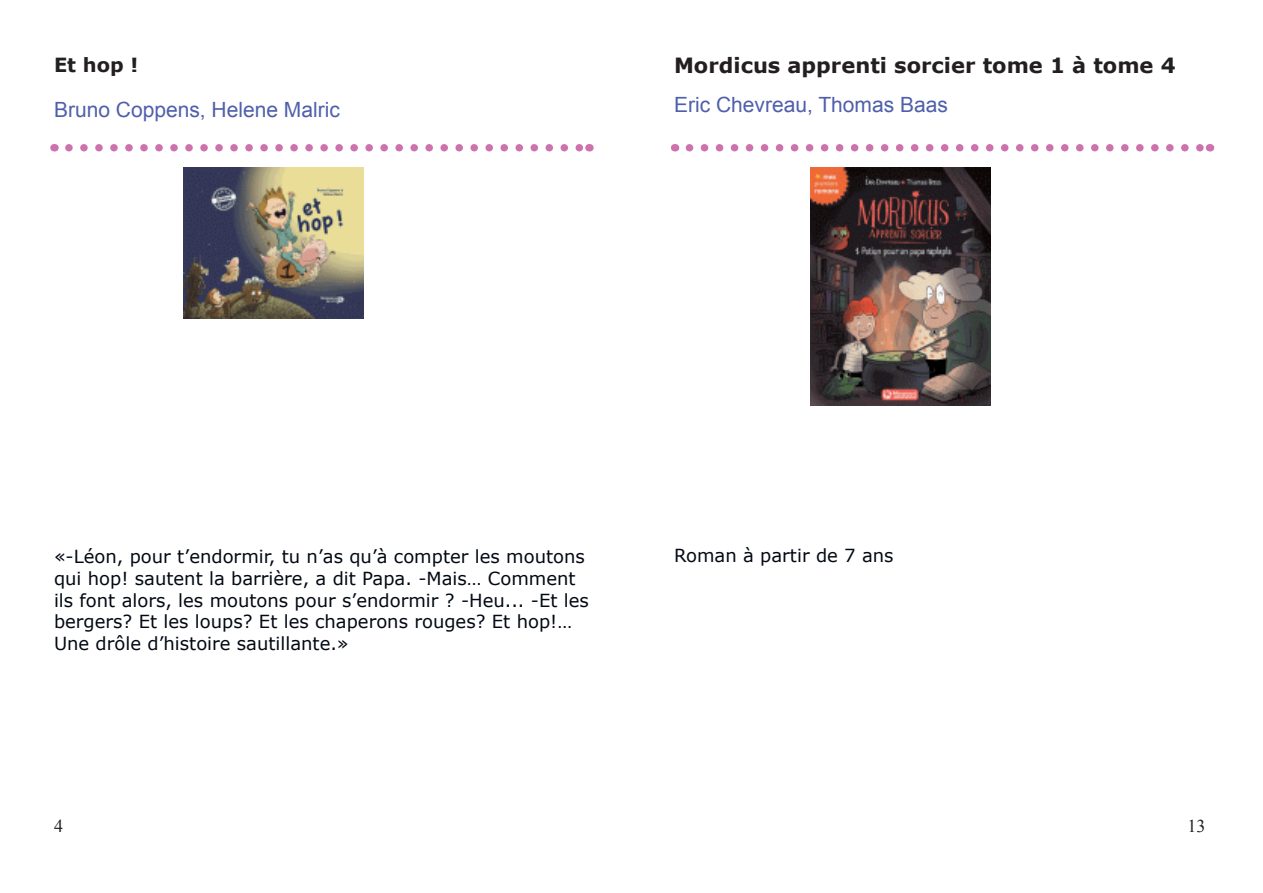
<style>
.page{position:relative;width:1263px;height:893px;background:#fff}
.page>*{position:absolute;margin:0;border:0;box-sizing:border-box;transform-origin:0 0}
.t1{font:21px "Arial";color:#4f5fab}
.t2{font:700 21px "Verdana";color:#231f20}
.t3{font:700 19.5px "Verdana";color:#231f20}
.t4{font:18px/21.6px "Verdana";color:#030913}
.t5{font:18px "Times New Roman";color:#231f20}
</style>
<div class="page">
<svg style="left:69px;top:144px;width:512px;height:7px"></svg>
<svg style="left:689px;top:144px;width:513px;height:7px"></svg>
<img style="left:184px;top:167px;width:180px;height:152px">
<img style="left:810px;top:167px;width:180px;height:239px">
<p class="t3" style="left:54px;top:51px;width:86px">Et hop !</p>
<p class="t2" style="left:674px;top:51px;width:503px">Mordicus apprenti sorcier tome 1 à tome 4</p>
<p class="t1" style="left:54px;top:96px;width:287px">Bruno Coppens, Helene Malric</p>
<p class="t1" style="left:674px;top:91px;width:275px">Eric Chevreau, Thomas Baas</p>
<p class="t4" style="left:54px;top:546px;width:536px">«-Léon, pour t’endormir, tu n’as qu’à compter les moutons qui hop! sautent la barrière, a dit Papa. -Mais… Comment ils font alors, les moutons pour s’endormir ? -Heu... -Et les bergers? Et les loups? Et les chaperons rouges? Et hop!… Une drôle d’histoire sautillante.»</p>
<p class="t4" style="left:674px;top:545px;width:221px">Roman à partir de 7 ans</p>
<p class="t5" style="left:54px;top:813px;width:10px">4</p>
<p class="t5" style="left:1187px;top:814px;width:19px">13</p>
</div>
